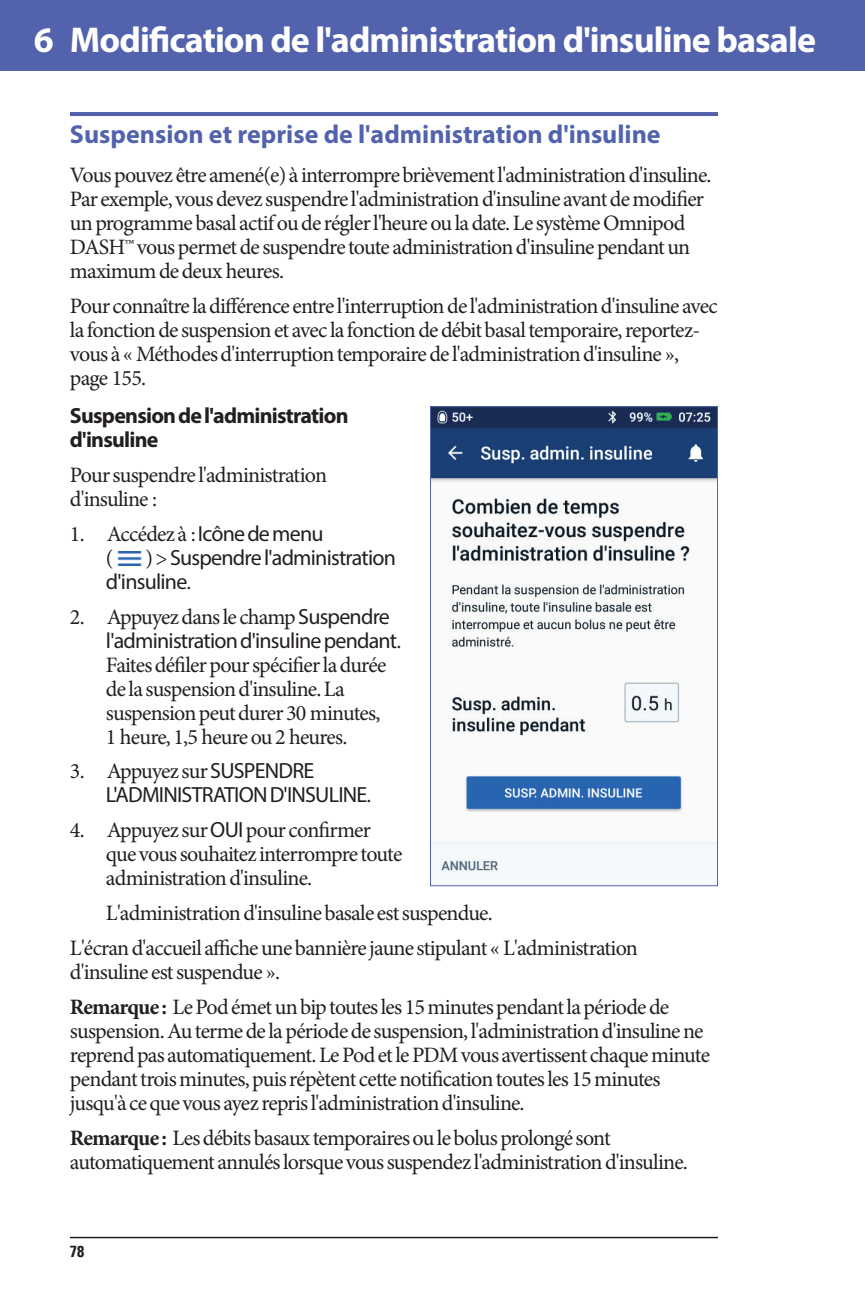
<style>
.page{position:relative;width:865px;height:1296px;background:#fff}
.page>*{position:absolute;margin:0;border:0;box-sizing:border-box;transform-origin:0 0}
.t1{font:700 36px "Myriad Pro";letter-spacing:-.025em;color:#fff}
.Head1{font:700 26px "Myriad Pro";color:#5262ad}
.BodyText{font:22px/24px "Minion Pro";letter-spacing:-.035em;color:#231f20}
.t2{font:22px/24px "Myriad Pro";letter-spacing:-.035em;color:#231f20}
.BodyTextIndent{font:22px "Minion Pro";letter-spacing:-.035em;color:#231f20}
.Head3{font:700 22px/24px "Myriad Pro";letter-spacing:-.035em;color:#231f20}
.t3{font:700 condensed 16px "Univers";color:#231f20}
.s1{font-family:"Myriad Pro"}
.s2{font-family:"Minion Pro"}
.s3{font-weight:700}
</style>
<div class="page">
<div style="left:0;top:0;width:843px;height:71px;background:#5262ad"></div>
<hr style="left:70px;top:1236px;width:648px;height:2px;background:#231f20">
<hr style="left:70px;top:112px;width:648px;height:4px;background:#5262ad">
<img style="left:117px;top:551px;width:25px;height:15px">
<img style="left:432px;top:408px;width:284px;height:465px">
<div style="left:430px;top:406px;width:288px;height:480px;border:1px solid #5262ad"></div>
<div style="left:843px;top:0;width:22px;height:71px;background:#5262ad"></div>
<h1 class="t1" style="left:34px;top:16px;width:783px">6 Modification de l'administration d'insuline basale</h1>
<p class="Head1" style="left:70px;top:117px;width:592px">Suspension et reprise de l'administration d'insuline</p>
<p class="BodyText" style="left:70px;top:163px;width:643px">Vous pouvez être amené(e) à interrompre brièvement l'administration d'insuline.<br>Par exemple, vous devez suspendre l'administration d'insuline avant de modifier un programme basal actif ou de régler l'heure ou la date. Le système Omnipod DASH™ vous permet de suspendre toute administration d'insuline pendant un maximum de deux heures.</p>
<p class="BodyText" style="left:70px;top:294px;width:649px">Pour connaître la différence entre l'interruption de l'administration d'insuline avec la fonction de suspension et avec la fonction de débit basal temporaire, reportez&shy;vous à « Méthodes d'interruption temporaire de l'administration d'insuline », page 155.</p>
<p class="Head3" style="left:70px;top:402px;width:280px">Suspension de l'administration d'insuline</p>
<p class="BodyText" style="left:70px;top:463px;width:259px">Pour suspendre l'administration d'insuline :</p>
<p class="BodyText" style="left:106px;top:522px;width:219px;text-indent:-36px">1. Accédez à : <span class="s1">Icône de menu </span>(</p>
<p class="t2" style="left:106px;top:545px;width:292px;text-indent:40px"><span class="s2">) &gt;</span> Suspendre l'administration d'insuline<span class="s2">.</span></p>
<p class="BodyText" style="left:106px;top:604px;width:297px;text-indent:-36px">2. Appuyez dans le champ <span class="s1">Suspendre l'administration d'insuline pendant</span>.<br>Faites défiler pour spécifier la durée de la suspension d'insuline. La suspension peut durer 30 minutes,<br>1 heure, 1,5 heure ou 2 heures.</p>
<p class="t2" style="left:106px;top:758px;width:267px;text-indent:-36px"><span class="s2">3. Appuyez sur</span> SUSPENDRE<br>L'ADMINISTRATION D'INSULINE<span class="s2">.</span></p>
<p class="BodyText" style="left:106px;top:818px;width:298px;text-indent:-36px">4. Appuyez sur <span class="s1">OUI</span> pour confirmer que vous souhaitez interrompre toute administration d'insuline.</p>
<p class="BodyTextIndent" style="left:106px;top:898px;width:388px">L'administration d'insuline basale est suspendue.</p>
<p class="BodyText" style="left:70px;top:936px;width:569px">L'écran d'accueil affiche une bannière jaune stipulant « L'administration d'insuline est suspendue ».</p>
<p class="BodyText" style="left:70px;top:994px;width:642px"><span class="s3">Remarque :</span> Le Pod émet un bip toutes les 15 minutes pendant la période de suspension. Au terme de la période de suspension, l'administration d'insuline ne reprend pas automatiquement. Le Pod et le PDM vous avertissent chaque minute pendant trois minutes, puis répètent cette notification toutes les 15 minutes jusqu'à ce que vous ayez repris l'administration d'insuline.</p>
<p class="BodyText" style="left:70px;top:1125px;width:619px"><span class="s3">Remarque :</span> Les débits basaux temporaires ou le bolus prolongé sont automatiquement annulés lorsque vous suspendez l'administration d'insuline.</p>
<p class="t3" style="left:70px;top:1241px;width:16px">78</p>
</div>
